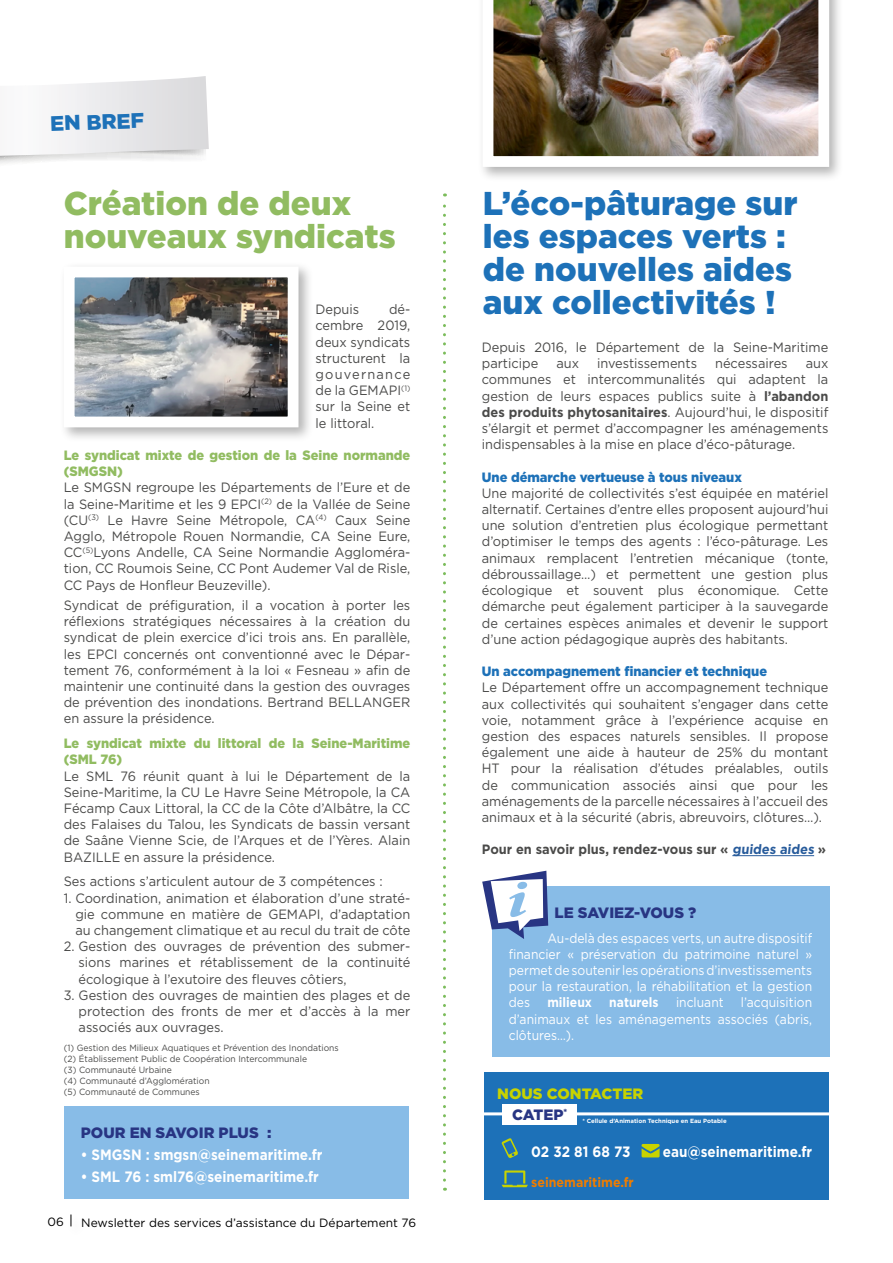
<style>
.page{position:relative;width:893px;height:1263px;background:#fff}
.page>*{position:absolute;margin:0;border:0;box-sizing:border-box;transform-origin:0 0}
.t1{font:900 33px/33px "Gotham";color:#1d71b8}
.t2{font:900 33px/33px "Gotham";color:#91bc61}
.t3{font:900 21px "Gotham";color:#1d71b8}
.t4{font:700 15px "Gotham";color:#fff;scale:.9 1}
.t5{font:900 15px "Gotham";color:#283583}
.t6{font:900 15px "Gotham";color:#c8d300}
.t7{font:13.5px/16.2px "Gotham";color:#4a4a49;text-align:justify;scale:.95 1}
.t8{font:13.5px/16.2px "Gotham";color:#fff;text-align:justify;scale:.9 1}
.t9{font:900 13.5px/16.2px "Gotham";color:#91bc61;scale:.95 1}
.t10{font:900 13.5px "Gotham";color:#1d71b8;scale:.95 1}
.t11{font:700 13.5px "Gotham";color:#4a4a49;scale:.95 1}
.t12{font:700 13.5px "Gotham";color:#ef7d00;scale:.92 1}
.t13{font:700 13.5px "Gotham";color:#fff;scale:.9 1}
.t14{font:12px "Gotham";color:#000}
.t15{font:9px "Gotham";color:#4a4a49;scale:.95 1}
.t16{font:700 6px "Gotham";color:#fff}
.s1{font-weight:700}
.s2{color:#275b9b}
</style>
<div class="page">
<svg style="left:443px;top:193px;width:3px;height:987px"></svg>
<svg style="left:0;top:76px;width:209px;height:88px"></svg>
<svg style="left:71px;top:1214px;width:1px;height:12px"></svg>
<hr style="left:732px;top:855px;width:82px;height:1px;background:#275b9b">
<div style="left:478px;top:0;width:366px;height:182px;background:#000;opacity:.3"></div>
<img style="left:483px;top:0;width:346px;height:167px">
<div style="left:59px;top:262px;width:254px;height:181px;background:#000;opacity:.3"></div>
<img style="left:76px;top:279px;width:210px;height:136px">
<div style="left:64px;top:267px;width:234px;height:160px;border:11px solid #fff"></div>
<div style="left:64px;top:1106px;width:344px;height:93px;background:#88bce7"></div>
<div style="left:484px;top:1072px;width:345px;height:127px;background:#1d71b8"></div>
<svg style="left:501px;top:1138px;width:17px;height:20px"></svg>
<svg style="left:642px;top:1144px;width:18px;height:13px"></svg>
<svg style="left:502px;top:1170px;width:26px;height:17px"></svg>
<hr style="left:480px;top:1112px;width:353px;height:3px;background:#fff">
<div style="left:502px;top:1104px;width:75px;height:21px;background:#fff"></div>
<div style="left:492px;top:886px;width:337px;height:171px;background:#88bce7"></div>
<svg style="left:482px;top:871px;width:66px;height:68px"></svg>
<p class="t3" style="left:50px;top:109px;width:96px;rotate:-2deg">EN BREF</p>
<p class="t2" style="left:64px;top:186px;width:333px">Création de deux nouveaux syndicats</p>
<p class="t7" style="left:315px;top:301px;width:101px;text-indent:73px">dé&shy;cembre 2019, deux syndicats structurent la gouvernance de la GEMAPI<sup>(1) </sup>sur la Seine et le littoral.</p>
<p class="t9" style="left:64px;top:447px;width:366px">Le syndicat mixte de gestion de la Seine normande (SMGSN)</p>
<p class="t7" style="left:64px;top:479px;width:366px">Le SMGSN regroupe les Départements de l’Eure et de la Seine-Maritime et les 9 EPCI<sup>(2)</sup> de la Vallée de Seine (CU<sup>(3)</sup> Le Havre Seine Métropole, CA<sup>(4)</sup> Caux Seine Agglo, Métropole Rouen Normandie, CA Seine Eure, CC<sup>(5)</sup>Lyons Andelle, CA Seine Normandie Aggloméra&shy;tion, CC Roumois Seine, CC Pont Audemer Val de Risle, CC Pays de Honfleur Beuzeville).</p>
<p class="t7" style="left:64px;top:597px;width:366px">Syndicat de préfiguration, il a vocation à porter les réflexions stratégiques nécessaires à la création du syndicat de plein exercice d’ici trois ans. En parallèle, les EPCI concernés ont conventionné avec le Dépar&shy;tement 76, conformément à la loi « Fesneau » afin de maintenir une continuité dans la gestion des ouvrages de prévention des inondations. Bertrand BELLANGER en assure la présidence.</p>
<p class="t9" style="left:64px;top:735px;width:366px">Le syndicat mixte du littoral de la Seine-Maritime (SML 76)</p>
<p class="t7" style="left:64px;top:767px;width:366px">Le SML 76 réunit quant à lui le Département de la Seine-Maritime, la CU Le Havre Seine Métropole, la CA Fécamp Caux Littoral, la CC de la Côte d’Albâtre, la CC des Falaises du Talou, les Syndicats de bassin versant de Saâne Vienne Scie, de l’Arques et de l’Yères. Alain BAZILLE en assure la présidence.</p>
<p class="t7" style="left:64px;top:873px;width:337px">Ses actions s’articulent autour de 3 compétences :</p>
<p class="t7" style="left:75px;top:889px;width:354px;text-indent:-12px">1. Coordination, animation et élaboration d’une straté&shy;gie commune en matière de GEMAPI, d’adaptation au changement climatique et au recul du trait de côte</p>
<p class="t7" style="left:78px;top:938px;width:351px;text-indent:-15px">2. Gestion des ouvrages de prévention des submer&shy;sions marines et rétablissement de la continuité écologique à l’exutoire des fleuves côtiers,</p>
<p class="t7" style="left:79px;top:986px;width:351px;text-indent:-15px">3. Gestion des ouvrages de maintien des plages et de protection des fronts de mer et d’accès à la mer associés aux ouvrages.</p>
<p class="t15" style="left:64px;top:1042px;width:291px">(1) Gestion des Milieux Aquatiques et Prévention des Inondations</p>
<p class="t15" style="left:64px;top:1053px;width:258px">(2) Établissement Public de Coopération Intercommunale</p>
<p class="t15" style="left:64px;top:1064px;width:115px">(3) Communauté Urbaine</p>
<p class="t15" style="left:64px;top:1075px;width:155px">(4) Communauté d’Agglomération</p>
<p class="t15" style="left:64px;top:1086px;width:145px">(5) Communauté de Communes</p>
<p class="t7" style="left:315px;top:301px;width:48px">Depuis</p>
<p class="t14" style="left:47px;top:1214px;width:18px">06</p>
<p class="t5" style="left:81px;top:1122px;width:192px">POUR EN SAVOIR PLUS :</p>
<p class="t4" style="left:81px;top:1145px;width:270px">• SMGSN : smgsn@seinemaritime.fr</p>
<p class="t4" style="left:81px;top:1167px;width:266px">• SML 76 : sml76@seinemaritime.fr</p>
<p class="t14" style="left:81px;top:1215px;width:336px">Newsletter des services d’assistance du Département 76</p>
<p class="t1" style="left:483px;top:186px;width:316px">L’éco-pâturage sur les espaces verts :</p>
<p class="t1" style="left:483px;top:252px;width:311px">de nouvelles aides aux collectivités !</p>
<p class="t7" style="left:482px;top:339px;width:366px">Depuis 2016, le Département de la Seine-Maritime participe</p>
<p class="t7" style="left:556px;top:355px;width:25px">aux</p>
<p class="t7" style="left:597px;top:355px;width:107px">investissements</p>
<p class="t7" style="left:715px;top:355px;width:78px">nécessaires</p>
<p class="t7" style="left:482px;top:355px;width:366px;text-indent:324px">aux communes et intercommunalités qui adaptent la gestion de leurs espaces publics suite à <span class="s1">l’abandon des produits phytosanitaires</span>. Aujourd’hui, le dispositif s’élargit et permet d’accompagner les aménagements indispensables à la mise en place d’éco-pâturage.</p>
<p class="t10" style="left:482px;top:468px;width:275px">Une démarche vertueuse à tous niveaux</p>
<p class="t7" style="left:482px;top:485px;width:366px">Une majorité de collectivités s’est équipée en matériel alternatif. Certaines d’entre elles proposent aujourd’hui une solution d’entretien plus écologique permettant d’optimiser le temps des agents : l’éco-pâturage. Les animaux remplacent l’entretien mécanique (tonte, débroussaillage…) et permettent une gestion plus écologique et souvent plus économique. Cette démarche peut également participer à la sauvegarde de certaines espèces animales et devenir le support d’une action pédagogique auprès des habitants.</p>
<p class="t10" style="left:482px;top:662px;width:302px">Un accompagnement financier et technique</p>
<p class="t7" style="left:482px;top:679px;width:366px">Le Département offre un accompagnement technique aux collectivités qui souhaitent s’engager dans cette voie, notamment grâce à l’expérience acquise en gestion des espaces naturels sensibles. Il propose également une aide à hauteur de 25% du montant HT pour la réalisation d’études préalables, outils de communication associés ainsi que pour les aménagements de la parcelle nécessaires à l’accueil des animaux et à la sécurité (abris, abreuvoirs, clôtures…).</p>
<p class="t11" style="left:482px;top:840px;width:364px">Pour en savoir plus, rendez-vous sur « <span class="s2">guides aides</span> »</p>
<p class="t5" style="left:554px;top:902px;width:143px">LE SAVIEZ-VOUS ?</p>
<p class="t8" style="left:509px;top:929px;width:339px;text-indent:39px">Au-delà des espaces verts, un autre dispositif financier « préservation du patrimoine naturel » permet de soutenir les opérations d’investissements pour la restauration, la réhabilitation et la gestion des</p>
<p class="t8" style="left:509px;top:994px;width:339px;text-indent:232px">l’acquisition d’animaux et les aménagements associés (abris, clôtures…).</p>
<p class="t13" style="left:547px;top:994px;width:51px">milieux</p>
<p class="t13" style="left:609px;top:994px;width:56px">naturels</p>
<p class="t8" style="left:676px;top:994px;width:55px">incluant</p>
<p class="t6" style="left:497px;top:1083px;width:147px">NOUS CONTACTER</p>
<p class="t5" style="left:512px;top:1105px;width:57px">CATEP<sup>*</sup></p>
<p class="t16" style="left:582px;top:1117px;width:146px">* Cellule d’Animation Technique en Eau Potable</p>
<p class="t4" style="left:531px;top:1142px;width:112px">02 32 81 68 73</p>
<p class="t4" style="left:663px;top:1142px;width:167px">eau@seinemaritime.fr</p>
<p class="t12" style="left:531px;top:1173px;width:113px">seinemaritime.fr</p>
</div>
